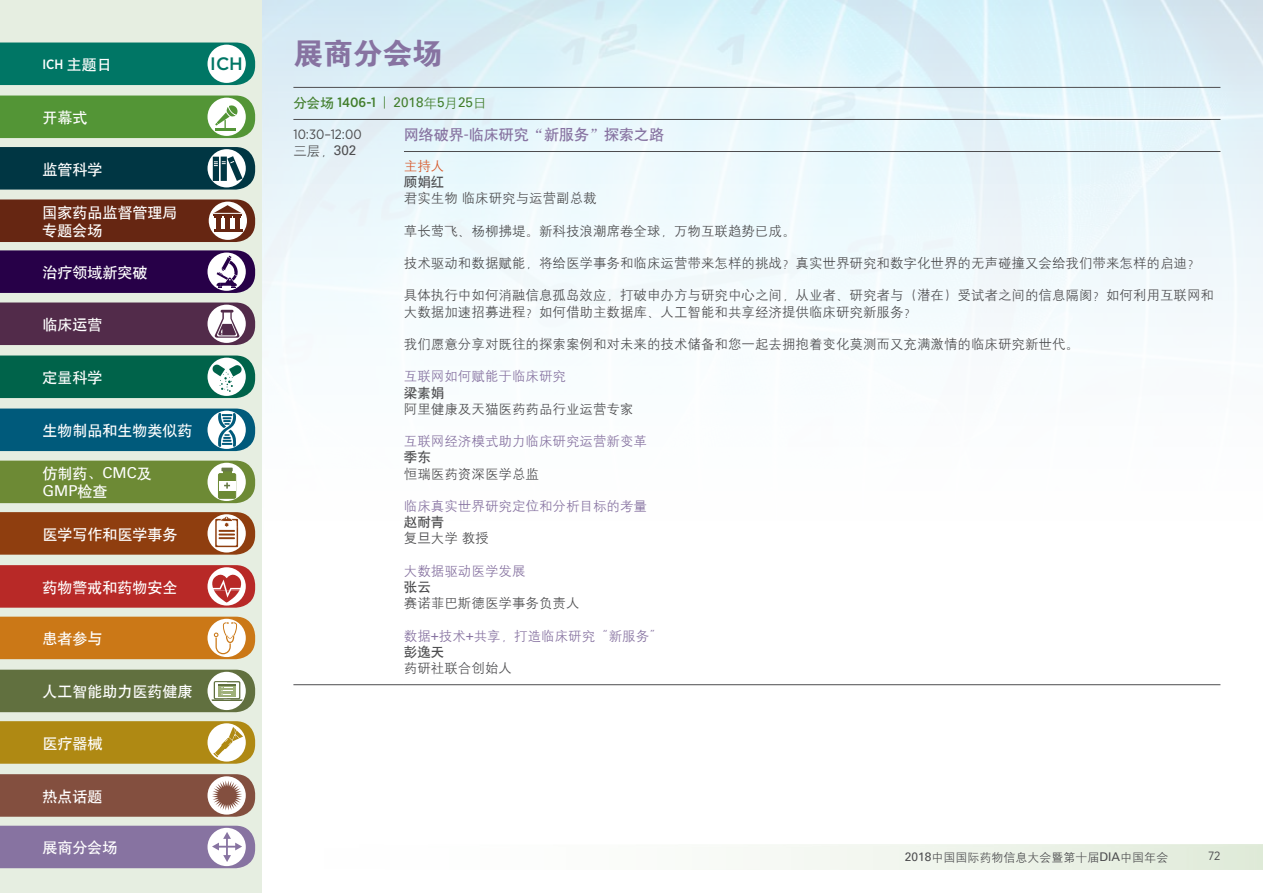
<style>
.page{position:relative;width:1263px;height:893px;background:#fff}
.page>*{position:absolute;margin:0;border:0;box-sizing:border-box;transform-origin:0 0}
.t1{font:30px "FZDHTK GBK1 0";letter-spacing:-.01em;color:#8773a1}
.t2{font:500 18px "Gotham";color:#007665}
.t3{font:15px/18px "H Yb 1 gj";color:#fff}
.t4{font:15px "H Yb 1 gj";color:#8773a1}
.t5{font:15px "Univers";color:#fff}
.t6{font:13.5px/16.2px "H Yg 2 gj";color:#4d4d4f}
.t7{font:13.5px "H Yg 2 gj";color:#8773a1}
.t8{font:13.5px "Univers";color:#427e2c}
.t9{font:13.5px "H Yb 1 gj";color:#4d4d4f}
.t10{font:13.5px "Gotham Narrow";color:#4d4d4f}
.t11{font:500 13.5px "Gotham Narrow";color:#fff}
.t12{font:13.5px "H Yg 2 gj";color:#d75627}
.t13{font:12px "H Yg 2 gj";color:#4d4d4f}
.t14{font:12px "Gotham Narrow";color:#4d4d4f}
.s1{font-family:"H Yb 1 gj";font-weight:400;font-size:15px}
.s2{font-family:"Sim Sun"}
.s3{font-family:"Univers"}
.s4{font-family:"H Yb 1 gj"}
.s5{font-family:"Gotham Narrow";font-weight:500}
.s6{font-family:"Gotham Narrow"}
.s7{font-family:"H Yg 2 gj"}
</style>
<div class="page">
<div style="left:0;top:0;width:262px;height:893px;background:#e6eee1"></div>
<div style="left:0;top:43px;width:255px;height:42px;background:#007665"></div>
<svg style="left:0;top:302px;width:255px;height:43px;background:#63405b"></svg>
<svg style="left:0;top:356px;width:255px;height:42px;background:#19725b"></svg>
<svg style="left:0;top:409px;width:255px;height:42px;background:#166886"></svg>
<svg style="left:0;top:461px;width:255px;height:42px;background:#799346"></svg>
<svg style="left:0;top:512px;width:255px;height:43px;background:#9a5127"></svg>
<svg style="left:0;top:565px;width:255px;height:43px;background:#bd3a38"></svg>
<svg style="left:0;top:617px;width:255px;height:42px;background:#d0862f"></svg>
<svg style="left:0;top:670px;width:255px;height:42px;background:#6f7d50"></svg>
<svg style="left:0;top:721px;width:255px;height:43px;background:#b7952c"></svg>
<svg style="left:0;top:774px;width:255px;height:43px;background:#8d5e4f"></svg>
<svg style="left:0;top:826px;width:255px;height:42px;background:#917fa9"></svg>
<div style="left:207px;top:45px;width:39px;height:38px;background:#fff;border-radius:50%"></div>
<svg style="left:0;top:147px;width:255px;height:43px;background:#164753"></svg>
<svg style="left:0;top:250px;width:255px;height:43px;background:#3d1a5a"></svg>
<div style="left:236px;top:844px;width:1027px;height:26px;background:linear-gradient(to right,#fffcff,#e7f0e0)"></div>
<svg style="left:0;top:96px;width:255px;height:42px;background:#649f49"></svg>
<svg style="left:0;top:199px;width:255px;height:43px;background:#723825"></svg>
<hr style="left:293px;top:87px;width:111px;height:1px;background:#4d4d4f">
<hr style="left:404px;top:87px;width:816px;height:1px;background:#4d4d4f">
<hr style="left:293px;top:119px;width:111px;height:1px;background:#4d4d4f">
<hr style="left:404px;top:119px;width:816px;height:1px;background:#4d4d4f">
<hr style="left:404px;top:151px;width:816px;height:1px;background:#4d4d4f">
<hr style="left:293px;top:684px;width:111px;height:1px;background:#4d4d4f">
<hr style="left:404px;top:684px;width:816px;height:1px;background:#4d4d4f">
<p class="t11" style="left:43px;top:56px;width:71px">ICH <span class="s1">主题日</span></p>
<p class="t3" style="left:43px;top:109px;width:46px">开幕式</p>
<p class="t3" style="left:43px;top:160px;width:61px">监管科学</p>
<p class="t3" style="left:43px;top:204px;width:136px">国家药品监督管理局专题会场</p>
<p class="t3" style="left:43px;top:264px;width:106px">治疗领域新突破</p>
<p class="t3" style="left:43px;top:316px;width:61px">临床运营</p>
<p class="t3" style="left:43px;top:369px;width:61px">定量科学</p>
<p class="t3" style="left:43px;top:422px;width:151px">生物制品和生物类似药</p>
<p class="t3" style="left:43px;top:465px;width:111px">仿制药<span class="s2">、</span><span class="s3">CMC</span>及</p>
<p class="t5" style="left:43px;top:482px;width:66px">GMP<span class="s4">检查</span></p>
<p class="t3" style="left:43px;top:525px;width:136px">医学写作和医学事务</p>
<p class="t3" style="left:43px;top:578px;width:136px">药物警戒和药物安全</p>
<p class="t3" style="left:43px;top:630px;width:61px">患者参与</p>
<p class="t3" style="left:43px;top:683px;width:151px">人工智能助力医药健康</p>
<p class="t3" style="left:43px;top:734px;width:61px">医疗器械</p>
<p class="t3" style="left:43px;top:787px;width:61px">热点话题</p>
<p class="t3" style="left:43px;top:839px;width:76px">展商分会场</p>
<h2 class="t2" style="left:210px;top:52px;width:34px">ICH</h2>
<h1 class="t1" style="left:293px;top:37px;width:150px">展商分会场</h1>
<p class="t8" style="left:293px;top:94px;width:195px"><span class="s4">分会场</span> <span class="s5">1406-1</span> <span class="s6">|</span> 2018<span class="s7">年</span>5<span class="s7">月</span>25<span class="s7">日</span></p>
<p class="t10" style="left:293px;top:126px;width:70px">10:30–12:00</p>
<p class="t6" style="left:293px;top:143px;width:65px">三层，<span class="s3">302</span></p>
<p class="t4" style="left:404px;top:127px;width:261px">网络破界<span class="s3">-</span>临床研究<span class="s2">“</span>新服务<span class="s2">”</span>探索之路</p>
<p class="t12" style="left:404px;top:159px;width:42px">主持人</p>
<p class="t9" style="left:404px;top:175px;width:42px">顾娟红</p>
<p class="t6" style="left:404px;top:190px;width:194px">君实生物临床研究与运营副总裁</p>
<p class="t6" style="left:404px;top:222px;width:393px">草长莺飞、杨柳拂堤。新科技浪潮席卷全球，万物互联趋势已成。</p>
<p class="t6" style="left:404px;top:255px;width:798px">技术驱动和数据赋能，将给医学事务和临床运营带来怎样的挑战？真实世界研究和数字化世界的无声碰撞又会给我们带来怎样的启迪？</p>
<p class="t6" style="left:404px;top:287px;width:811px">具体执行中如何消融信息孤岛效应，打破申办方与研究中心之间，从业者、研究者与（潜在）受试者之间的信息隔阂？如何利用互联网和大数据加速招募进程？如何借助主数据库、人工智能和共享经济提供临床研究新服务？</p>
<p class="t6" style="left:404px;top:336px;width:676px">我们愿意分享对既往的探索案例和对未来的技术储备和您一起去拥抱着变化莫测而又充满激情的临床研究新世代。</p>
<p class="t7" style="left:404px;top:370px;width:163px">互联网如何赋能于临床研究</p>
<p class="t9" style="left:404px;top:386px;width:42px">梁素娟</p>
<p class="t6" style="left:404px;top:401px;width:231px">阿里健康及天猫医药药品行业运营专家</p>
<p class="t7" style="left:404px;top:434px;width:244px">互联网经济模式助力临床研究运营新变革</p>
<p class="t9" style="left:404px;top:451px;width:28px">季东</p>
<p class="t6" style="left:404px;top:465px;width:136px">恒瑞医药资深医学总监</p>
<p class="t7" style="left:404px;top:499px;width:244px">临床真实世界研究定位和分析目标的考量</p>
<p class="t9" style="left:404px;top:515px;width:42px">赵耐青</p>
<p class="t6" style="left:404px;top:530px;width:86px">复旦大学教授</p>
<p class="t7" style="left:404px;top:564px;width:123px">大数据驱动医学发展</p>
<p class="t9" style="left:404px;top:580px;width:28px">张云</p>
<p class="t6" style="left:404px;top:595px;width:177px">赛诺菲巴斯德医学事务负责人</p>
<p class="t7" style="left:404px;top:629px;width:260px">数据<span class="s3">+</span>技术<span class="s3">+</span>共享，打造临床研究“新服务”</p>
<p class="t9" style="left:404px;top:645px;width:42px">彭逸天</p>
<p class="t6" style="left:404px;top:660px;width:109px">药研社联合创始人</p>
<p class="t13" style="left:905px;top:851px;width:265px"><span class="s3">2018</span>中国国际药物信息大会暨第十届<span class="s3">DIA</span>中国年会</p>
<p class="t14" style="left:1208px;top:848px;width:14px">72</p>
</div>
